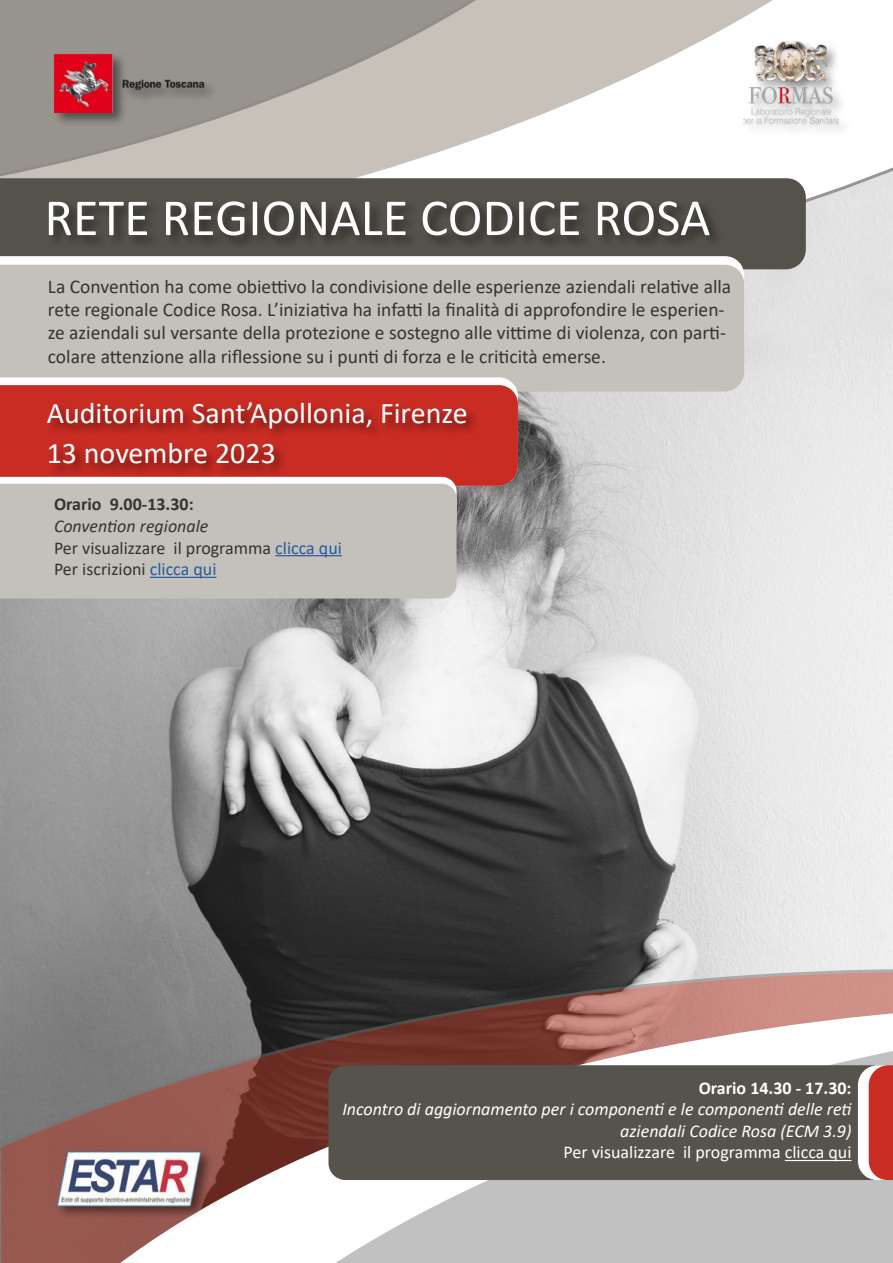
<style>
.page{position:relative;width:893px;height:1263px;background:#fff}
.page>*{position:absolute;margin:0;border:0;box-sizing:border-box;transform-origin:0 0}
.t1{font:52.5px "Calibri";color:#fff}
.t2{font:30px/40.5px "Calibri";color:#fff}
.t3{font:19.5px/23.4px "Calibri";color:#363430}
.t4{font:italic 18px/21.6px "Calibri";color:#fff;text-align:right}
.t5{font:18px/21.6px "Calibri";color:#363430}
.t6{font:18px "Calibri";color:#fff}
.t7{font:700 18px "Calibri";color:#fff}
.t8{font:700 18px "Calibri";color:#363430}
.s1{font-style:italic}
.s2{color:#275b9b}
</style>
<div class="page">
<img style="left:0;top:264px;width:893px;height:734px">
<svg style="left:1px;top:931px;width:892px;height:67px"></svg>
<svg style="left:0;top:998px;width:893px;height:265px"></svg>
<svg style="left:65px;top:1012px;width:828px;height:251px"></svg>
<div style="left:55px;top:1149px;width:160px;height:70px;background:#000;opacity:.47"></div>
<img style="left:49px;top:1146px;width:156px;height:63px">
<div style="left:328px;top:1065px;width:530px;height:115px;background:#55534c"></div>
<svg style="left:0;top:0;width:893px;height:258px"></svg>
<svg style="left:0;top:1px;width:704px;height:177px"></svg>
<div style="left:0;top:178px;width:806px;height:91px;background:#55524b"></div>
<div style="left:47px;top:199px;width:676px;height:51px;background:#4c4943"></div>
<svg style="left:0;top:256px;width:744px;height:9px"></svg>
<div style="left:0;top:265px;width:744px;height:127px;background:#c4c0ba"></div>
<svg style="left:0;top:377px;width:518px;height:8px"></svg>
<div style="left:0;top:385px;width:518px;height:101px;background:#c92c23"></div>
<div style="left:45px;top:400px;width:435px;height:78px;background:#000;opacity:.49"></div>
<hr style="left:785px;top:1160px;width:66px;height:1px;background:#fff">
<div style="left:743px;top:40px;width:109px;height:98px;background:#000;opacity:.47"></div>
<img style="left:743px;top:42px;width:96px;height:83px">
<div style="left:52px;top:51px;width:166px;height:75px;background:#000;opacity:.47"></div>
<img style="left:55px;top:54px;width:151px;height:58px">
<svg style="left:858px;top:1065px;width:35px;height:115px"></svg>
<svg style="left:0;top:477px;width:457px;height:7px"></svg>
<div style="left:0;top:484px;width:457px;height:114px;background:#c4c0ba"></div>
<hr style="left:275px;top:555px;width:67px;height:1px;background:#275b9b">
<hr style="left:150px;top:577px;width:67px;height:1px;background:#275b9b">
<h1 class="t1" style="left:44px;top:181px;width:667px">RETE REGIONALE CODICE ROSA</h1>
<p class="t3" style="left:48px;top:274px;width:685px">La Convention ha come obiettivo la condivisione delle esperienze aziendali relative alla rete regionale Codice Rosa. L’iniziativa ha infatti la finalità di approfondire le esperien&shy;ze aziendali sul versante della protezione e sostegno alle vittime di violenza, con parti&shy;colare attenzione alla riflessione su i punti di forza e le criticità emerse.</p>
<h2 class="t2" style="left:47px;top:392px;width:422px">Auditorium Sant’Apollonia, Firenze<br>13 novembre 2023</h2>
<p class="t8" style="left:54px;top:492px;width:141px">Orario 9.00-13.30:</p>
<p class="t5" style="left:54px;top:515px;width:289px"><span class="s1">Convention regionale<br></span>Per visualizzare il programma <span class="s2">clicca qui<br></span>Per iscrizioni <span class="s2">clicca qui</span></p>
<p class="t7" style="left:699px;top:1075px;width:154px">Orario 14.30 - 17.30:</p>
<p class="t4" style="left:342px;top:1098px;width:511px">Incontro di aggiornamento per i componenti e le componenti delle reti aziendali Codice Rosa (ECM 3.9)</p>
<p class="t6" style="left:564px;top:1140px;width:289px">Per visualizzare il programma clicca qui</p>
</div>
